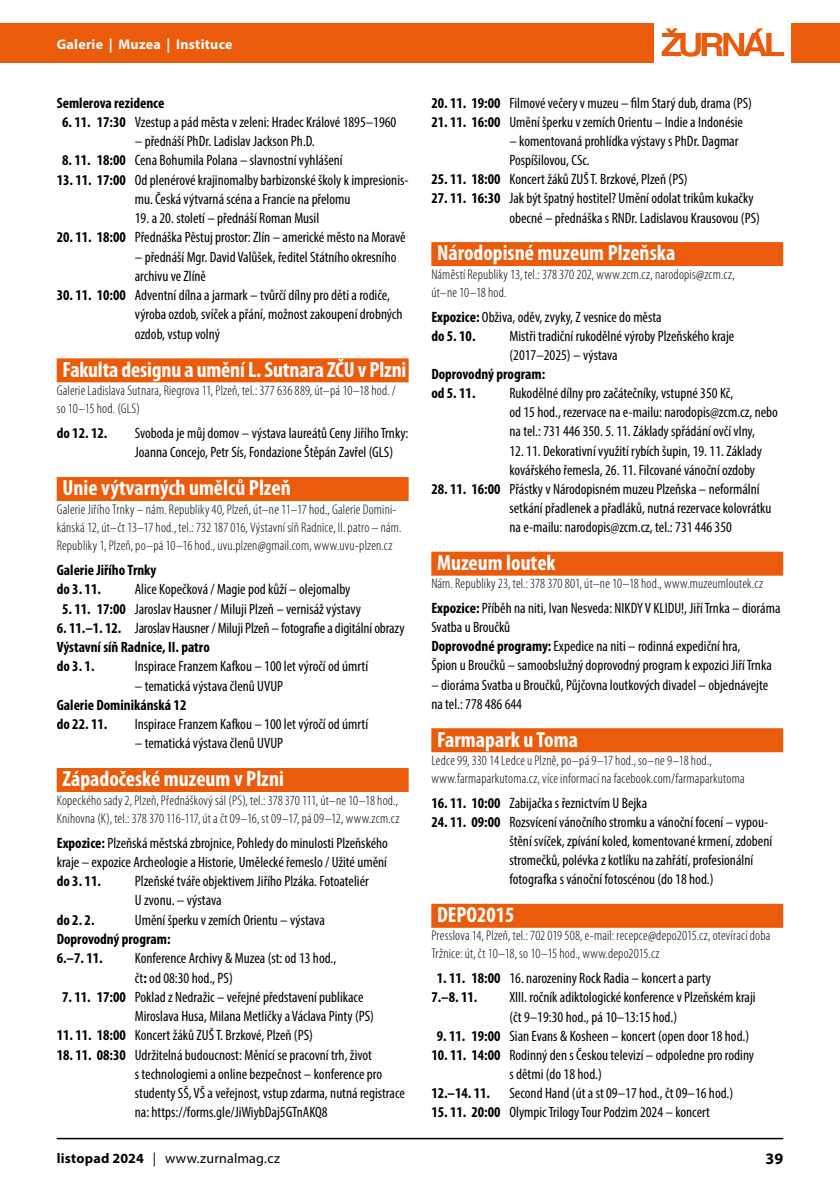
<style>
.page{position:relative;width:840px;height:1191px;background:#fff}
.page>*{position:absolute;margin:0;border:0;box-sizing:border-box;transform-origin:0 0}
.t1{font:700 condensed 22px "Myriad Pro";color:#fff}
.t2{font:700 16px "Myriad Pro";color:#000}
.t3{font:condensed 15px/19.2px "Myriad Pro";color:#000}
.t4{font:700 condensed 15px/19.2px "Myriad Pro";color:#000}
.t5{font:300 condensed 14px/18.2px "Myriad Pro";letter-spacing:.015em;color:#000}
.t6{font:14px "Myriad Pro";letter-spacing:.015em;color:#000}
.t7{font:700 14px "Myriad Pro";letter-spacing:.02em;color:#fff}
.s1{font-weight:700}
</style>
<div class="page">
<hr style="left:57px;top:1137px;width:725px;height:2px;background:#000">
<div style="left:0;top:23px;width:653px;height:39px;background:#ea5b0b"></div>
<div style="left:790px;top:23px;width:49px;height:39px;background:#ea5b0b"></div>
<svg style="left:661px;top:28px;width:122px;height:29px"></svg>
<div style="left:57px;top:358px;width:351px;height:24px;background:#ea5b0b"></div>
<div style="left:57px;top:477px;width:351px;height:24px;background:#ea5b0b"></div>
<div style="left:57px;top:768px;width:351px;height:24px;background:#ea5b0b"></div>
<div style="left:431px;top:242px;width:351px;height:24px;background:#ea5b0b"></div>
<div style="left:431px;top:551px;width:351px;height:24px;background:#ea5b0b"></div>
<div style="left:431px;top:728px;width:351px;height:24px;background:#ea5b0b"></div>
<div style="left:431px;top:903px;width:351px;height:24px;background:#ea5b0b"></div>
<p class="t7" style="left:57px;top:35px;width:177px">Galerie | Muzea | Instituce</p>
<p class="t4" style="left:57px;top:93px;width:109px">Semlerova rezidence</p>
<p class="t3" style="left:62px;top:112px;width:335px"><span class="s1">6. 11. 17:30</span> Vzestup a pád města v zeleni: Hradec Králové 1895–1960</p>
<p class="t3" style="left:135px;top:131px;width:181px">– přednáší PhDr. Ladislav Jackson Ph.D.</p>
<p class="t3" style="left:62px;top:151px;width:282px"><span class="s1">8. 11. 18:00</span> Cena Bohumila Polana – slavnostní vyhlášení</p>
<p class="t3" style="left:135px;top:170px;width:275px;text-indent:-78px"><span class="s1">13. 11. 17:00</span> Od plenérové krajinomalby barbizonské školy k impresionis&shy;mu. Česká výtvarná scéna a Francie na přelomu</p>
<p class="t3" style="left:135px;top:208px;width:186px">19. a 20. století – přednáší Roman Musil</p>
<p class="t3" style="left:57px;top:228px;width:350px"><span class="s1">20. 11. 18:00</span> Přednáška Pěstuj prostor: Zlín – americké město na Moravě</p>
<p class="t3" style="left:135px;top:247px;width:263px">– přednáší Mgr. David Valůšek, ředitel Státního okresního archivu ve Zlíně</p>
<p class="t3" style="left:135px;top:285px;width:269px;text-indent:-78px"><span class="s1">30. 11. 10:00</span> Adventní dílna a jarmark – tvůrčí dílny pro děti a rodiče, výroba ozdob, svíček a přání, možnost zakoupení drobných ozdob, vstup volný</p>
<h1 class="t1" style="left:62px;top:357px;width:345px">Fakulta designu a umění L. Sutnara ZČU v Plzni</h1>
<p class="t5" style="left:57px;top:381px;width:340px">Galerie Ladislava Sutnara, Riegrova 11, Plzeň, tel.: 377 636 889, út–pá 10–18 hod. / so 10–15 hod. (GLS)</p>
<p class="t4" style="left:57px;top:424px;width:52px">do 12. 12.</p>
<p class="t3" style="left:135px;top:423px;width:275px">Svoboda je můj domov – výstava laureátů Ceny Jiřího Trnky:<br>Joanna Concejo, Petr Sís, Fondazione Štěpán Zavřel (GLS)</p>
<h1 class="t1" style="left:62px;top:476px;width:230px">Unie výtvarných umělců Plzeň</h1>
<p class="t5" style="left:57px;top:500px;width:346px">Galerie Jiřího Trnky – nám. Republiky 40, Plzeň, út–ne 11–17 hod., Galerie Domini&shy;kánská 12, út–čt 13–17 hod., tel.: 732 187 016, Výstavní síň Radnice, II. patro – nám.<br>Republiky 1, Plzeň, po–pá 10–16 hod., uvu.plzen@gmail.com, www.uvu-plzen.cz</p>
<p class="t4" style="left:57px;top:560px;width:101px">Galerie Jiřího Trnky do 3. 11.</p>
<p class="t3" style="left:135px;top:579px;width:217px">Alice Kopečková / Magie pod kůží – olejomalby</p>
<p class="t3" style="left:62px;top:599px;width:300px"><span class="s1">5. 11. 17:00</span> Jaroslav Hausner / Miluji Plzeň – vernisáž výstavy</p>
<p class="t3" style="left:57px;top:618px;width:349px"><span class="s1">6. 11.–1. 12.</span> Jaroslav Hausner / Miluji Plzeň – fotografie a digitální obrazy<br><span class="s1">Výstavní síň Radnice, II. patro<br>do 3. 1.</span></p>
<p class="t3" style="left:135px;top:656px;width:235px">Inspirace Franzem Kafkou – 100 let výročí od úmrtí</p>
<p class="t3" style="left:135px;top:676px;width:150px">– tematická výstava členů UVUP</p>
<p class="t4" style="left:57px;top:695px;width:131px">Galerie Dominikánská 12 do 22. 11.</p>
<p class="t3" style="left:135px;top:714px;width:235px">Inspirace Franzem Kafkou – 100 let výročí od úmrtí</p>
<p class="t3" style="left:135px;top:733px;width:150px">– tematická výstava členů UVUP</p>
<h1 class="t1" style="left:62px;top:767px;width:223px">Západočeské muzeum v Plzni</h1>
<p class="t5" style="left:57px;top:790px;width:344px">Kopeckého sady 2, Plzeň, Přednáškový sál (PS), tel.: 378 370 111, út–ne 10–18 hod.,<br>Knihovna (K), tel.: 378 370 116-117, út a čt 09–16, st 09–17, pá 09–12, www.zcm.cz</p>
<p class="t3" style="left:57px;top:833px;width:332px"><span class="s1">Expozice:</span> Plzeňská městská zbrojnice, Pohledy do minulosti Plzeňského kraje – expozice Archeologie a Historie, Umělecké řemeslo / Užité umění</p>
<p class="t4" style="left:57px;top:872px;width:46px">do 3. 11.</p>
<p class="t3" style="left:135px;top:871px;width:235px">Plzeňské tváře objektivem Jiřího Plzáka. Fotoateliér<br>U zvonu. – výstava</p>
<p class="t4" style="left:57px;top:910px;width:39px">do 2. 2.</p>
<p class="t3" style="left:135px;top:910px;width:191px">Umění šperku v zemích Orientu – výstava</p>
<p class="t4" style="left:57px;top:929px;width:115px">Doprovodný program:<br>6.–7. 11.</p>
<p class="t3" style="left:135px;top:948px;width:203px">Konference Archivy &amp; Muzea (st: od 13 hod., čt<span class="s1">:</span> od 08:30 hod., PS)</p>
<p class="t3" style="left:135px;top:987px;width:240px;text-indent:-73px"><span class="s1">7. 11. 17:00</span> Poklad z Nedražic – veřejné představení publikace<br>Miroslava Husa, Milana Metličky a Václava Pinty (PS)</p>
<p class="t3" style="left:57px;top:1025px;width:257px"><span class="s1">11. 11. 18:00</span> Koncert žáků ZUŠ T. Brzkové, Plzeň (PS)</p>
<p class="t3" style="left:135px;top:1044px;width:271px;text-indent:-78px"><span class="s1">18. 11. 08:30</span> Udržitelná budoucnost: Měnící se pracovní trh, život<br>s technologiemi a online bezpečnost – konference pro studenty SŠ, VŠ a veřejnost, vstup zdarma, nutná registrace na: https://forms.gle/JiWiybDaj5GTnAKQ8</p>
<p class="t3" style="left:431px;top:93px;width:322px"><span class="s1">20. 11. 19:00</span> Filmové večery v muzeu – film Starý dub, drama (PS)</p>
<p class="t3" style="left:431px;top:112px;width:313px"><span class="s1">21. 11. 16:00</span> Umění šperku v zemích Orientu – Indie a Indonésie</p>
<p class="t3" style="left:509px;top:131px;width:230px">– komentovaná prohlídka výstavy s PhDr. Dagmar<br>Pospíšilovou, CSc.</p>
<p class="t3" style="left:431px;top:169px;width:257px"><span class="s1">25. 11. 18:00</span> Koncert žáků ZUŠ T. Brzkové, Plzeň (PS)</p>
<p class="t3" style="left:509px;top:189px;width:252px;text-indent:-78px"><span class="s1">27. 11. 16:30</span> Jak být špatný hostitel? Umění odolat trikům kukačky obecné – přednáška s RNDr. Ladislavou Krausovou (PS)</p>
<h1 class="t1" style="left:437px;top:241px;width:240px">Národopisné muzeum Plzeňska</h1>
<p class="t5" style="left:431px;top:265px;width:305px">Náměstí Republiky 13, tel.: 378 370 202, www.zcm.cz, narodopis@zcm.cz, út–ne 10–18 hod.</p>
<p class="t3" style="left:431px;top:307px;width:232px"><span class="s1">Expozice:</span> Obživa, oděv, zvyky, Z vesnice do města <span class="s1">do 5. 10.</span></p>
<p class="t3" style="left:509px;top:326px;width:226px">Mistři tradiční rukodělné výroby Plzeňského kraje (2017–2025) – výstava</p>
<p class="t4" style="left:431px;top:364px;width:115px">Doprovodný program: od 5. 11.</p>
<p class="t3" style="left:509px;top:383px;width:270px">Rukodělné dílny pro začátečníky, vstupné 350 Kč,<br>od 15 hod., rezervace na e-mailu: narodopis@zcm.cz, nebo na tel.: 731 446 350. 5. 11. Základy spřádání ovčí vlny,</p>
<p class="t3" style="left:509px;top:441px;width:254px">12. 11. Dekorativní využití rybích šupin, 19. 11. Základy kovářského řemesla, 26. 11. Filcované vánoční ozdoby</p>
<p class="t3" style="left:509px;top:479px;width:263px;text-indent:-78px"><span class="s1">28. 11. 16:00</span> Přástky v Národopisném muzeu Plzeňska – neformální setkání přadlenek a přadláků, nutná rezervace kolovrátku na e-mailu: narodopis@zcm.cz, tel.: 731 446 350</p>
<h1 class="t1" style="left:437px;top:550px;width:120px">Muzeum loutek</h1>
<p class="t5" style="left:431px;top:574px;width:333px">Nám. Republiky 23, tel.: 378 370 801, út–ne 10–18 hod., www.muzeumloutek.cz</p>
<p class="t3" style="left:431px;top:598px;width:350px"><span class="s1">Expozice:</span> Příběh na niti, Ivan Nesveda: NIKDY V KLIDU!, Jiří Trnka – dioráma Svatba u Broučků<br><span class="s1">Doprovodné programy:</span> Expedice na niti – rodinná expediční hra,<br>Špion u Broučků – samoobslužný doprovodný program k expozici Jiří Trnka</p>
<p class="t3" style="left:431px;top:675px;width:338px">– dioráma Svatba u Broučků, Půjčovna loutkových divadel – objednávejte na tel.: 778 486 644</p>
<h1 class="t1" style="left:437px;top:727px;width:142px">Farmapark u Toma</h1>
<p class="t5" style="left:431px;top:751px;width:314px">Ledce 99, 330 14 Ledce u Plzně, po–pá 9–17 hod., so–ne 9–18 hod., www.farmaparkutoma.cz, více informací na facebook.com/farmaparkutoma</p>
<p class="t3" style="left:431px;top:793px;width:217px"><span class="s1">16. 11. 10:00</span> Zabijačka s řeznictvím U Bejka</p>
<p class="t3" style="left:509px;top:812px;width:264px;text-indent:-78px"><span class="s1">24. 11. 09:00</span> Rozsvícení vánočního stromku a vánoční focení – vypou&shy;štění svíček, zpívání koled, komentované krmení, zdobení stromečků, polévka z kotlíku na zahřátí, profesionální fotografka s vánoční fotoscénou (do 18 hod.)</p>
<h1 class="t1" style="left:437px;top:902px;width:79px">DEPO2015</h1>
<p class="t5" style="left:431px;top:926px;width:340px">Presslova 14, Plzeň, tel.: 702 019 508, e-mail: recepce@depo2015.cz, otevírací doba<br>Tržnice: út, čt 10–18, so 10–15 hod., www.depo2015.cz</p>
<p class="t3" style="left:431px;top:968px;width:281px;text-indent:5px"><span class="s1">1. 11. 18:00</span> 16. narozeniny Rock Radia – koncert a party<br><span class="s1">7.–8. 11.</span></p>
<p class="t3" style="left:509px;top:987px;width:247px">XIII. ročník adiktologické konference v Plzeňském kraji (čt 9–19:30 hod., pá 10–13:15 hod.)</p>
<p class="t3" style="left:436px;top:1026px;width:314px"><span class="s1">9. 11. 19:00</span> Sian Evans &amp; Kosheen – koncert (open door 18 hod.)</p>
<p class="t3" style="left:509px;top:1045px;width:246px;text-indent:-78px"><span class="s1">10. 11. 14:00</span> Rodinný den s Českou televizí – odpoledne pro rodiny s dětmi (do 18 hod.)</p>
<p class="t4" style="left:431px;top:1083px;width:60px">12.–14. 11.</p>
<p class="t3" style="left:509px;top:1083px;width:225px">Second Hand (út a st 09–17 hod., čt 09–16 hod.)</p>
<p class="t3" style="left:431px;top:1102px;width:280px"><span class="s1">15. 11. 20:00</span> Olympic Trilogy Tour Podzim 2024 – koncert</p>
<p class="t6" style="left:57px;top:1149px;width:225px"><span class="s1">listopad 2024</span> | www.zurnalmag.cz</p>
<p class="t2" style="left:765px;top:1148px;width:19px">39</p>
</div>
